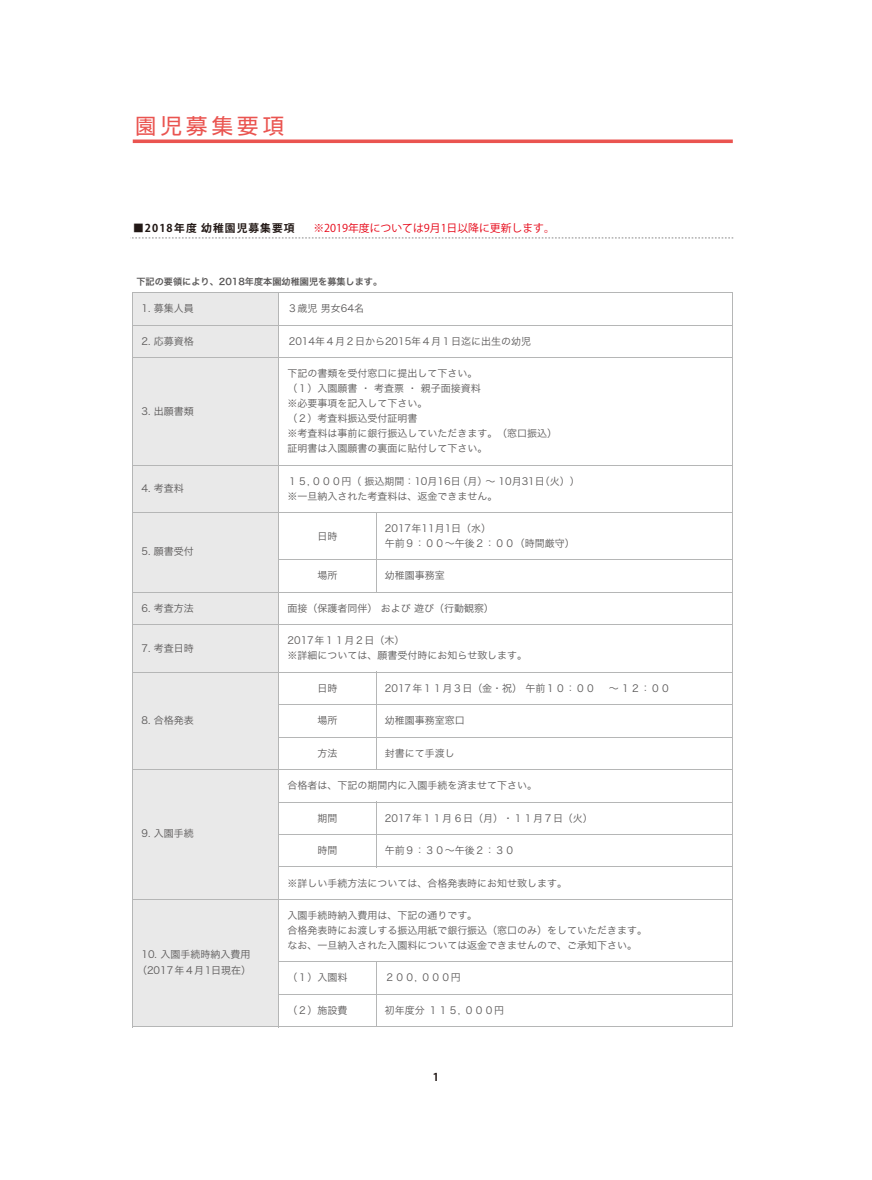
<style>
.page{position:relative;width:872px;height:1180px;background:#fff}
.page>*{position:absolute;margin:0;border:0;box-sizing:border-box;transform-origin:0 0}
.t1{font:21.25px "Shin Go Pro";letter-spacing:.2em;color:#ea5450}
.t2{font:10.88px "Koz Go Pr 6 N";color:#e60012}
.t3{font:700 10.75px "Koz Go Pr 6 N";letter-spacing:.1em;color:#221815}
.t4{font:10px/15px "Hira Kaku Pro W3";color:#595757}
.t5{font:9.12px "Hira Kaku Pro W6";color:#595757}
</style>
<div class="page">
<hr style="left:133px;top:140px;width:600px;height:3px;background:#ea5450">
<div style="left:132px;top:292px;width:146px;height:33px;background:#e9e9e9"></div>
<div style="left:132px;top:325px;width:146px;height:32px;background:#e9e9e9"></div>
<div style="left:132px;top:357px;width:146px;height:108px;background:#e9e9e9"></div>
<div style="left:132px;top:465px;width:146px;height:47px;background:#e9e9e9"></div>
<div style="left:132px;top:512px;width:146px;height:80px;background:#e9e9e9"></div>
<div style="left:132px;top:592px;width:146px;height:32px;background:#e9e9e9"></div>
<div style="left:132px;top:624px;width:146px;height:48px;background:#e9e9e9"></div>
<div style="left:132px;top:672px;width:146px;height:97px;background:#e9e9e9"></div>
<div style="left:132px;top:769px;width:146px;height:130px;background:#e9e9e9"></div>
<div style="left:132px;top:899px;width:146px;height:127px;background:#e9e9e9"></div>
<hr style="left:132px;top:292px;width:147px;height:1px;background:#b5b6b6">
<hr style="left:132px;top:292px;width:1px;height:34px;background:#b5b6b6">
<hr style="left:278px;top:292px;width:455px;height:1px;background:#b5b6b6">
<hr style="left:278px;top:292px;width:1px;height:34px;background:#b5b6b6">
<hr style="left:732px;top:292px;width:1px;height:34px;background:#b5b6b6">
<hr style="left:132px;top:325px;width:147px;height:1px;background:#b5b6b6">
<hr style="left:132px;top:325px;width:1px;height:33px;background:#b5b6b6">
<hr style="left:278px;top:325px;width:455px;height:1px;background:#b5b6b6">
<hr style="left:278px;top:325px;width:1px;height:33px;background:#b5b6b6">
<hr style="left:732px;top:325px;width:1px;height:33px;background:#b5b6b6">
<hr style="left:132px;top:357px;width:147px;height:1px;background:#b5b6b6">
<hr style="left:132px;top:357px;width:1px;height:108px;background:#b5b6b6">
<hr style="left:278px;top:357px;width:455px;height:1px;background:#b5b6b6">
<hr style="left:278px;top:357px;width:1px;height:108px;background:#b5b6b6">
<hr style="left:732px;top:357px;width:1px;height:108px;background:#b5b6b6">
<hr style="left:132px;top:465px;width:147px;height:1px;background:#b5b6b6">
<hr style="left:132px;top:465px;width:1px;height:48px;background:#b5b6b6">
<hr style="left:278px;top:465px;width:455px;height:1px;background:#b5b6b6">
<hr style="left:278px;top:465px;width:1px;height:48px;background:#b5b6b6">
<hr style="left:732px;top:465px;width:1px;height:48px;background:#b5b6b6">
<hr style="left:132px;top:512px;width:147px;height:1px;background:#b5b6b6">
<hr style="left:132px;top:512px;width:1px;height:81px;background:#b5b6b6">
<hr style="left:278px;top:512px;width:99px;height:1px;background:#b5b6b6">
<hr style="left:278px;top:512px;width:1px;height:48px;background:#b5b6b6">
<hr style="left:376px;top:512px;width:357px;height:1px;background:#b5b6b6">
<hr style="left:376px;top:512px;width:1px;height:48px;background:#b5b6b6">
<hr style="left:732px;top:512px;width:1px;height:48px;background:#b5b6b6">
<hr style="left:278px;top:559px;width:99px;height:1px;background:#b5b6b6">
<hr style="left:278px;top:559px;width:1px;height:34px;background:#b5b6b6">
<hr style="left:376px;top:559px;width:357px;height:1px;background:#b5b6b6">
<hr style="left:376px;top:559px;width:1px;height:34px;background:#b5b6b6">
<hr style="left:732px;top:559px;width:1px;height:34px;background:#b5b6b6">
<hr style="left:132px;top:592px;width:147px;height:1px;background:#b5b6b6">
<hr style="left:132px;top:592px;width:1px;height:33px;background:#b5b6b6">
<hr style="left:278px;top:592px;width:455px;height:1px;background:#b5b6b6">
<hr style="left:278px;top:592px;width:1px;height:33px;background:#b5b6b6">
<hr style="left:732px;top:592px;width:1px;height:33px;background:#b5b6b6">
<hr style="left:132px;top:624px;width:147px;height:1px;background:#b5b6b6">
<hr style="left:132px;top:624px;width:1px;height:49px;background:#b5b6b6">
<hr style="left:278px;top:624px;width:455px;height:1px;background:#b5b6b6">
<hr style="left:278px;top:624px;width:1px;height:49px;background:#b5b6b6">
<hr style="left:732px;top:624px;width:1px;height:49px;background:#b5b6b6">
<hr style="left:132px;top:672px;width:147px;height:1px;background:#b5b6b6">
<hr style="left:132px;top:672px;width:1px;height:98px;background:#b5b6b6">
<hr style="left:278px;top:672px;width:99px;height:1px;background:#b5b6b6">
<hr style="left:278px;top:672px;width:1px;height:33px;background:#b5b6b6">
<hr style="left:376px;top:672px;width:357px;height:1px;background:#b5b6b6">
<hr style="left:376px;top:672px;width:1px;height:33px;background:#b5b6b6">
<hr style="left:732px;top:672px;width:1px;height:33px;background:#b5b6b6">
<hr style="left:278px;top:704px;width:99px;height:1px;background:#b5b6b6">
<hr style="left:278px;top:704px;width:1px;height:34px;background:#b5b6b6">
<hr style="left:376px;top:704px;width:357px;height:1px;background:#b5b6b6">
<hr style="left:376px;top:704px;width:1px;height:34px;background:#b5b6b6">
<hr style="left:732px;top:704px;width:1px;height:34px;background:#b5b6b6">
<hr style="left:278px;top:737px;width:99px;height:1px;background:#b5b6b6">
<hr style="left:278px;top:737px;width:1px;height:33px;background:#b5b6b6">
<hr style="left:376px;top:737px;width:357px;height:1px;background:#b5b6b6">
<hr style="left:376px;top:737px;width:1px;height:33px;background:#b5b6b6">
<hr style="left:732px;top:737px;width:1px;height:33px;background:#b5b6b6">
<hr style="left:132px;top:769px;width:147px;height:1px;background:#b5b6b6">
<hr style="left:132px;top:769px;width:1px;height:131px;background:#b5b6b6">
<hr style="left:278px;top:769px;width:455px;height:1px;background:#b5b6b6">
<hr style="left:278px;top:769px;width:1px;height:33px;background:#b5b6b6">
<hr style="left:732px;top:769px;width:1px;height:33px;background:#b5b6b6">
<hr style="left:278px;top:802px;width:99px;height:1px;background:#b5b6b6">
<hr style="left:278px;top:802px;width:1px;height:33px;background:#b5b6b6">
<hr style="left:376px;top:802px;width:357px;height:1px;background:#b5b6b6">
<hr style="left:376px;top:802px;width:1px;height:33px;background:#b5b6b6">
<hr style="left:732px;top:802px;width:1px;height:33px;background:#b5b6b6">
<hr style="left:278px;top:834px;width:99px;height:1px;background:#b5b6b6">
<hr style="left:278px;top:834px;width:1px;height:33px;background:#b5b6b6">
<hr style="left:376px;top:834px;width:357px;height:1px;background:#b5b6b6">
<hr style="left:376px;top:834px;width:1px;height:33px;background:#b5b6b6">
<hr style="left:732px;top:834px;width:1px;height:33px;background:#b5b6b6">
<hr style="left:278px;top:866px;width:455px;height:1px;background:#b5b6b6">
<hr style="left:278px;top:866px;width:1px;height:34px;background:#b5b6b6">
<hr style="left:732px;top:866px;width:1px;height:34px;background:#b5b6b6">
<hr style="left:132px;top:899px;width:147px;height:1px;background:#b5b6b6">
<hr style="left:132px;top:899px;width:1px;height:128px;background:#b5b6b6">
<hr style="left:278px;top:899px;width:455px;height:1px;background:#b5b6b6">
<hr style="left:278px;top:899px;width:1px;height:63px;background:#b5b6b6">
<hr style="left:732px;top:899px;width:1px;height:63px;background:#b5b6b6">
<hr style="left:278px;top:961px;width:99px;height:1px;background:#b5b6b6">
<hr style="left:278px;top:961px;width:1px;height:34px;background:#b5b6b6">
<hr style="left:376px;top:961px;width:357px;height:1px;background:#b5b6b6">
<hr style="left:376px;top:961px;width:1px;height:34px;background:#b5b6b6">
<hr style="left:732px;top:961px;width:1px;height:34px;background:#b5b6b6">
<hr style="left:278px;top:994px;width:99px;height:1px;background:#b5b6b6">
<hr style="left:278px;top:994px;width:1px;height:33px;background:#b5b6b6">
<hr style="left:376px;top:994px;width:357px;height:1px;background:#b5b6b6">
<hr style="left:376px;top:994px;width:1px;height:33px;background:#b5b6b6">
<hr style="left:732px;top:994px;width:1px;height:33px;background:#b5b6b6">
<hr style="left:132px;top:1026px;width:147px;height:1px;background:#b5b6b6">
<hr style="left:278px;top:1026px;width:455px;height:1px;background:#b5b6b6">
<svg style="left:130px;top:237px;width:604px;height:1px"></svg>
<h1 class="t1" style="left:135px;top:108px;width:150px">園児募集要項</h1>
<p class="t3" style="left:133px;top:222px;width:163px">■2018年度幼稚園児募集要項</p>
<p class="t2" style="left:313px;top:222px;width:243px">※2019年度については9月1日以降に更新します。</p>
<p class="t5" style="left:136px;top:273px;width:247px">下記の要領により、2018年度本園幼稚園児を募集します。</p>
<p class="t4" style="left:141px;top:300px;width:54px">1. 募集人員</p>
<p class="t4" style="left:287px;top:300px;width:78px">３歳児 男女64名</p>
<p class="t4" style="left:141px;top:333px;width:54px">2. 応募資格</p>
<p class="t4" style="left:289px;top:333px;width:244px">2014年４月２日から2015年４月１日迄に出生の幼児</p>
<p class="t4" style="left:141px;top:403px;width:54px">3. 出願書類</p>
<p class="t4" style="left:287px;top:365px;width:271px">下記の書類を受付窓口に提出して下さい。<br>（１）入園願書 ・ 考査票 ・ 親子面接資料<br>※必要事項を記入して下さい。<br>（２）考査料振込受付証明書<br>※考査料は事前に銀行振込していただきます。（窓口振込）証明書は入園願書の裏面に貼付して下さい。</p>
<p class="t4" style="left:141px;top:480px;width:44px">4. 考査料</p>
<p class="t4" style="left:287px;top:473px;width:294px">１５，０００円（振込期間：10月16日（月）～ 10月31日（火））※一旦納入された考査料は、返金できません。</p>
<p class="t4" style="left:141px;top:543px;width:54px">5. 願書受付</p>
<p class="t4" style="left:317px;top:528px;width:21px">日時</p>
<p class="t4" style="left:385px;top:520px;width:191px">2017年11月1日（水）<br>午前９：００～午後２：００（時間厳守）</p>
<p class="t4" style="left:317px;top:567px;width:21px">場所</p>
<p class="t4" style="left:385px;top:567px;width:61px">幼稚園事務室</p>
<p class="t4" style="left:141px;top:600px;width:54px">6. 考査方法</p>
<p class="t4" style="left:287px;top:600px;width:208px">面接（保護者同伴） および 遊び（行動観察）</p>
<p class="t4" style="left:141px;top:640px;width:54px">7. 考査日時</p>
<p class="t4" style="left:287px;top:632px;width:241px">2017年１１月２日（木）<br>※詳細については、願書受付時にお知らせ致します。</p>
<p class="t4" style="left:141px;top:712px;width:54px">8. 合格発表</p>
<p class="t4" style="left:141px;top:825px;width:54px">9. 入園手続</p>
<p class="t4" style="left:137px;top:946px;width:115px;line-height:15.6px;text-align:center">10. 入園手続時納入費用（2017年４月１日現在）</p>
<p class="t4" style="left:317px;top:680px;width:21px">日時</p>
<p class="t4" style="left:385px;top:680px;width:212px">2017年１１月３日（金・祝） 午前１０：００</p>
<p class="t4" style="left:609px;top:680px;width:63px">～１２：００</p>
<p class="t4" style="left:317px;top:712px;width:21px">場所</p>
<p class="t4" style="left:385px;top:712px;width:81px">幼稚園事務室窓口</p>
<p class="t4" style="left:317px;top:745px;width:21px">方法</p>
<p class="t4" style="left:385px;top:745px;width:71px">封書にて手渡し</p>
<p class="t4" style="left:287px;top:777px;width:251px">合格者は、下記の期間内に入園手続を済ませて下さい。</p>
<p class="t4" style="left:317px;top:810px;width:21px">期間</p>
<p class="t4" style="left:385px;top:810px;width:209px">2017年１１月６日（月）・１１月７日（火）</p>
<p class="t4" style="left:317px;top:842px;width:21px">時間</p>
<p class="t4" style="left:385px;top:842px;width:131px">午前９：３０～午後２：３０</p>
<p class="t4" style="left:287px;top:874px;width:281px">※詳しい手続方法については、合格発表時にお知せ致します。</p>
<p class="t4" style="left:287px;top:907px;width:361px">入園手続時納入費用は、下記の通りです。<br>合格発表時にお渡しする振込用紙で銀行振込（窓口のみ）をしていただきます。なお、一旦納入された入園料については返金できませんので、ご承知下さい。</p>
<p class="t4" style="left:287px;top:969px;width:61px">（１）入園料</p>
<p class="t4" style="left:385px;top:969px;width:77px">２００，０００円</p>
<p class="t4" style="left:287px;top:1002px;width:61px">（２）施設費</p>
<p class="t4" style="left:385px;top:1002px;width:121px">初年度分 １１５，０００円</p>
<p class="t3" style="left:433px;top:1071px;width:8px">1</p>
</div>
